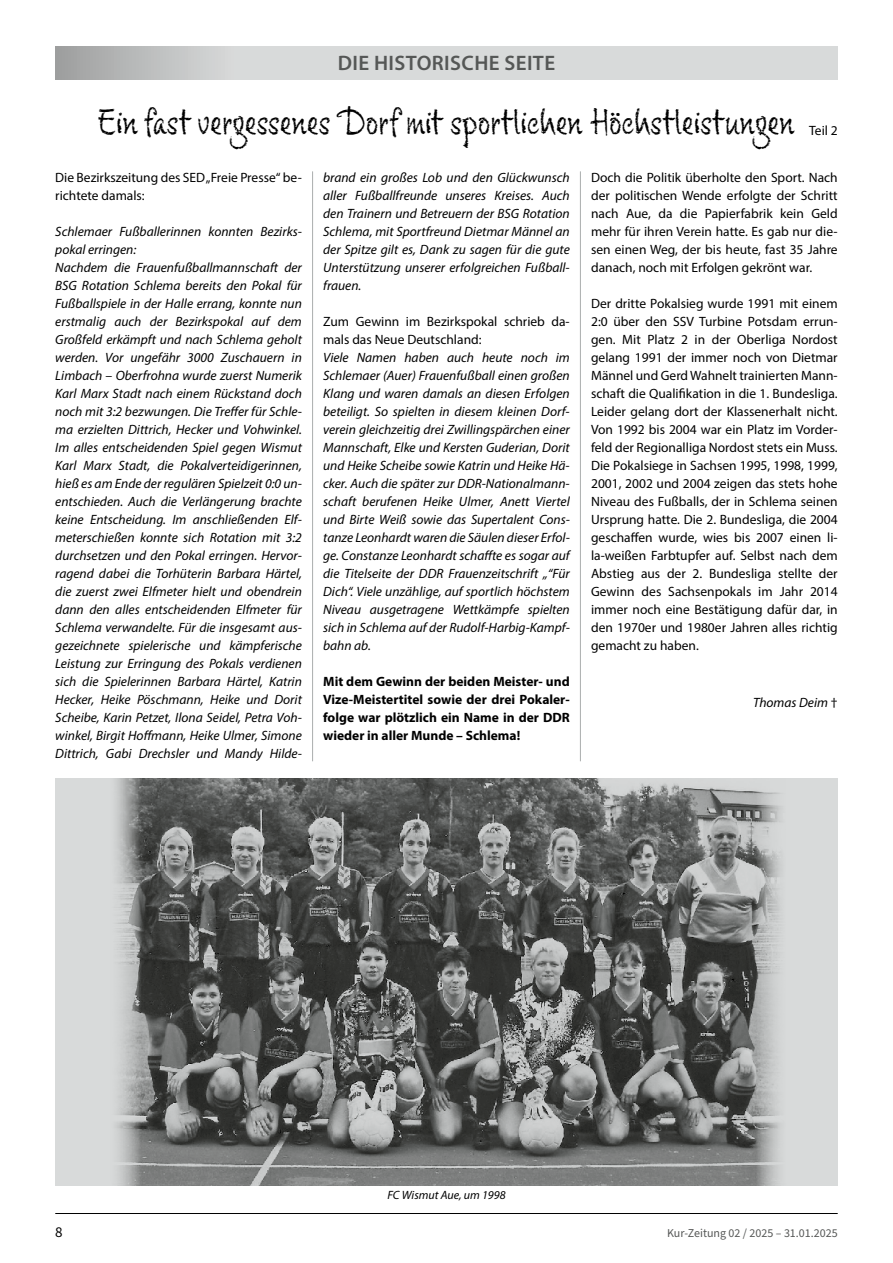
<style>
.page{position:relative;width:893px;height:1263px;background:#fff}
.page>*{position:absolute;margin:0;border:0;box-sizing:border-box;transform-origin:0 0}
.t1{font:36px "Chalky";letter-spacing:.01em;color:#000}
.t2{font:600 21px "Myriad Pro";letter-spacing:.02em;color:#555756}
.t3{font:15px "Source Sans Pro";color:#000}
.t4{font:italic 13.5px/18px "Myriad Pro";color:#000;text-align:justify}
.t5{font:13.5px/18px "Myriad Pro";color:#000}
.t6{font:700 13.5px/18px "Myriad Pro";color:#000;text-align:justify}
.t7{font:12px "Source Sans Pro";color:#555756}
.t8{font:italic 12px "Myriad Pro";color:#000}
.s1{font-style:normal}
</style>
<div class="page">
<svg style="left:55px;top:47px;width:783px;height:33px;background:#d1d3d3"></svg>
<hr style="left:55px;top:1213px;width:783px;height:1px;background:#000">
<hr style="left:312px;top:172px;width:1px;height:589px;background:#b1b4b4">
<hr style="left:580px;top:172px;width:1px;height:589px;background:#b1b4b4">
<div style="left:55px;top:778px;width:783px;height:407px;background:#d8dada"></div>
<img style="left:115px;top:778px;width:666px;height:407px">
<h2 class="t2" style="left:338px;top:50px;width:219px">DIE HISTORISCHE SEITE</h2>
<h1 class="t1" style="left:98px;top:100px;width:698px">Ein fast vergessenes Dorf mit sportlichen Höchstleistungen</h1>
<p class="t5" style="left:809px;top:121px;width:30px">Teil 2</p>
<p class="t5" style="left:55px;top:168px;width:248px">Die Bezirkszeitung des SED „Freie Presse“ be&shy;richtete damals:</p>
<p class="t4" style="left:55px;top:222px;width:248px;text-align:left">Schlemaer Fußballerinnen konnten Bezirks&shy;pokal erringen:<br>Nachdem die Frauenfußballmannschaft der BSG Rotation Schlema bereits den Pokal für Fußballspiele in der Halle errang, konnte nun erstmalig auch der Bezirkspokal auf dem Großfeld erkämpft und nach Schlema geholt werden. Vor ungefähr 3000 Zuschauern in Limbach – Oberfrohna wurde zuerst Numerik Karl Marx Stadt nach einem Rückstand doch noch mit 3:2 bezwungen. Die Treffer für Schle&shy;ma erzielten Dittrich, Hecker und Vohwinkel.<br>Im alles entscheidenden Spiel gegen Wismut Karl Marx Stadt, die Pokalverteidigerinnen, hieß es am Ende der regulären Spielzeit 0:0 un&shy;entschieden. Auch die Verlängerung brachte keine Entscheidung. Im anschließenden Elf&shy;meterschießen konnte sich Rotation mit 3:2 durchsetzen und den Pokal erringen. Hervor&shy;ragend dabei die Torhüterin Barbara Härtel, die zuerst zwei Elfmeter hielt und obendrein dann den alles entscheidenden Elfmeter für Schlema verwandelte. Für die insgesamt aus&shy;gezeichnete spielerische und kämpferische Leistung zur Erringung des Pokals verdienen sich die Spielerinnen Barbara Härtel, Katrin Hecker, Heike Pöschmann, Heike und Dorit Scheibe, Karin Petzet, Ilona Seidel, Petra Voh&shy;winkel, Birgit Hoffmann, Heike Ulmer, Simone Dittrich, Gabi Drechsler und Mandy Hilde-</p>
<p class="t4" style="left:323px;top:168px;width:248px">brand ein großes Lob und den Glückwunsch aller Fußballfreunde unseres Kreises. Auch den Trainern und Betreuern der BSG Rotation Schlema, mit Sportfreund Dietmar Männel an der Spitze gilt es, Dank zu sagen für die gute Unterstützung unserer erfolgreichen Fußball&shy;frauen.</p>
<p class="t5" style="left:323px;top:312px;width:248px">Zum Gewinn im Bezirkspokal schrieb da&shy;mals das Neue Deutschland:</p>
<p class="t4" style="left:323px;top:348px;width:248px">Viele Namen haben auch heute noch im Schlemaer (Auer) Frauenfußball einen großen Klang und waren damals an diesen Erfolgen beteiligt. So spielten in diesem kleinen Dorf&shy;verein gleichzeitig drei Zwillingspärchen einer Mannschaft, Elke und Kersten Guderian, Dorit und Heike Scheibe sowie Katrin und Heike Hä&shy;cker. Auch die später zur DDR-Nationalmann&shy;schaft berufenen Heike Ulmer, Anett Viertel und Birte Weiß sowie das Supertalent Cons&shy;tanze Leonhardt waren die Säulen dieser Erfol&shy;ge. Constanze Leonhardt schaffte es sogar auf die Titelseite der DDR Frauenzeitschrift „“Für Dich“. Viele unzählige, auf sportlich höchstem Niveau ausgetragene Wettkämpfe spielten sich in Schlema auf der Rudolf-Harbig-Kampf&shy;bahn ab.</p>
<p class="t6" style="left:323px;top:672px;width:248px">Mit dem Gewinn der beiden Meister- und Vize-Meistertitel sowie der drei Pokaler&shy;folge war plötzlich ein Name in der DDR wieder in aller Munde – Schlema!</p>
<p class="t5" style="left:591px;top:168px;width:248px;text-align:justify">Doch die Politik überholte den Sport. Nach der politischen Wende erfolgte der Schritt nach Aue, da die Papierfabrik kein Geld mehr für ihren Verein hatte. Es gab nur die&shy;sen einen Weg, der bis heute, fast 35 Jahre danach, noch mit Erfolgen gekrönt war.</p>
<p class="t5" style="left:591px;top:294px;width:248px;text-align:justify">Der dritte Pokalsieg wurde 1991 mit einem 2:0 über den SSV Turbine Potsdam errun&shy;gen. Mit Platz 2 in der Oberliga Nordost gelang 1991 der immer noch von Dietmar Männel und Gerd Wahnelt trainierten Mann&shy;schaft die Qualifikation in die 1. Bundesliga.<br>Leider gelang dort der Klassenerhalt nicht.<br>Von 1992 bis 2004 war ein Platz im Vorder&shy;feld der Regionalliga Nordost stets ein Muss.<br>Die Pokalsiege in Sachsen 1995, 1998, 1999, 2001, 2002 und 2004 zeigen das stets hohe Niveau des Fußballs, der in Schlema seinen Ursprung hatte. Die 2. Bundesliga, die 2004 geschaffen wurde, wies bis 2007 einen li&shy;la-weißen Farbtupfer auf. Selbst nach dem Abstieg aus der 2. Bundesliga stellte der Gewinn des Sachsenpokals im Jahr 2014 immer noch eine Bestätigung dafür dar, in den 1970er und 1980er Jahren alles richtig gemacht zu haben.</p>
<p class="t4" style="left:753px;top:693px;width:86px">Thomas Deim <span class="s1">†</span></p>
<p class="t8" style="left:387px;top:1187px;width:120px">FC Wismut Aue, um 1998</p>
<p class="t3" style="left:55px;top:1222px;width:9px">8</p>
<p class="t7" style="left:667px;top:1225px;width:172px">Kur-Zeitung 02 / 2025 – 31.01.2025</p>
</div>
